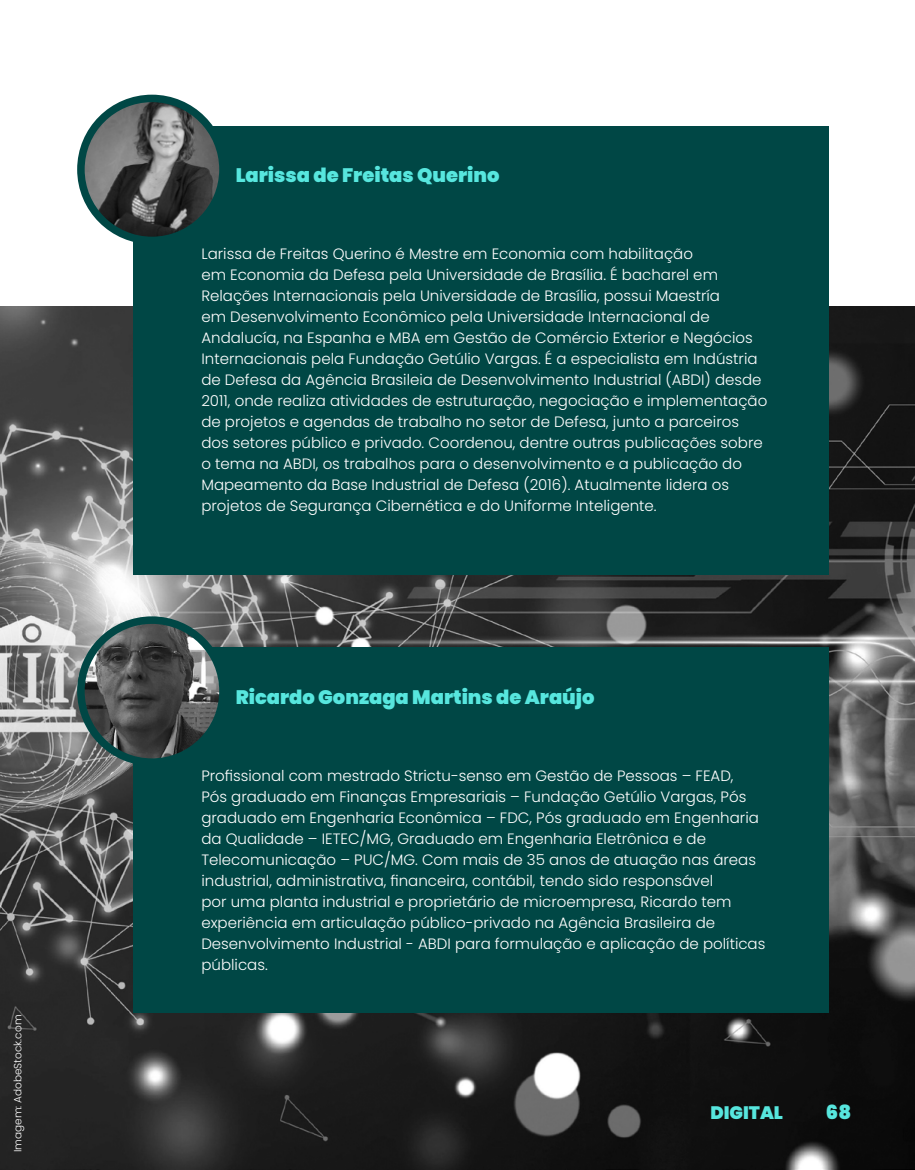
<style>
.page{position:relative;width:915px;height:1170px;background:#fff}
.page>*{position:absolute;margin:0;border:0;box-sizing:border-box;transform-origin:0 0}
.t1{font:900 19.5px "Poppins";color:#57e6de}
.t2{font:900 18px "Poppins";color:#57e6de}
.t3{font:300 15px/21px "Poppins";color:#fff}
.t4{font:300 10.5px "Poppins";color:#fff}
</style>
<div class="page">
<img style="left:0;top:306px;width:914px;height:863px">
<div style="left:133px;top:126px;width:696px;height:448px;background:#004745"></div>
<img style="left:81px;top:98px;width:142px;height:142px;border-radius:71px">
<div style="left:77px;top:95px;width:150px;height:149px;border:8px solid #004745;border-radius:50%"></div>
<div style="left:133px;top:647px;width:696px;height:366px;background:#004745"></div>
<img style="left:81px;top:620px;width:142px;height:142px;border-radius:71px">
<div style="left:77px;top:616px;width:150px;height:149px;border:8px solid #004745;border-radius:50%"></div>
<p class="t4" style="left:12px;top:1152px;width:139px;rotate:-90deg">Imagem: AdobeStock.com</p>
<h1 class="t1" style="left:235px;top:164px;width:265px">Larissa de Freitas Querino</h1>
<p class="t3" style="left:201px;top:243px;width:567px">Larissa de Freitas Querino é Mestre em Economia com habilitação<br>em Economia da Defesa pela Universidade de Brasília. É bacharel em Relações Internacionais pela Universidade de Brasília, possui Maestría<br>em Desenvolvimento Econômico pela Universidade Internacional de Andalucía, na Espanha e MBA em Gestão de Comércio Exterior e Negócios Internacionais pela Fundação Getúlio Vargas. É a especialista em Indústria de Defesa da Agência Brasileia de Desenvolvimento Industrial (ABDI) desde 2011, onde realiza atividades de estruturação, negociação e implementação de projetos e agendas de trabalho no setor de Defesa, junto a parceiros dos setores público e privado. Coordenou, dentre outras publicações sobre o tema na ABDI, os trabalhos para o desenvolvimento e a publicação do Mapeamento da Base Industrial de Defesa (2016). Atualmente lidera os projetos de Segurança Cibernética e do Uniforme Inteligente.</p>
<h1 class="t1" style="left:235px;top:685px;width:360px">Ricardo Gonzaga Martins de Araújo</h1>
<p class="t3" style="left:201px;top:765px;width:565px">Profissional com mestrado Strictu-senso em Gestão de Pessoas – FEAD,<br>Pós graduado em Finanças Empresariais – Fundação Getúlio Vargas, Pós graduado em Engenharia Econômica – FDC, Pós graduado em Engenharia da Qualidade – IETEC/MG, Graduado em Engenharia Eletrônica e de Telecomunicação – PUC/MG. Com mais de 35 anos de atuação nas áreas industrial, administrativa, financeira, contábil, tendo sido responsável<br>por uma planta industrial e proprietário de microempresa, Ricardo tem experiência em articulação público-privado na Agência Brasileira de Desenvolvimento Industrial - ABDI para formulação e aplicação de políticas públicas.</p>
<p class="t2" style="left:710px;top:1102px;width:74px">DIGITAL</p>
<h1 class="t1" style="left:825px;top:1100px;width:27px">68</h1>
</div>
